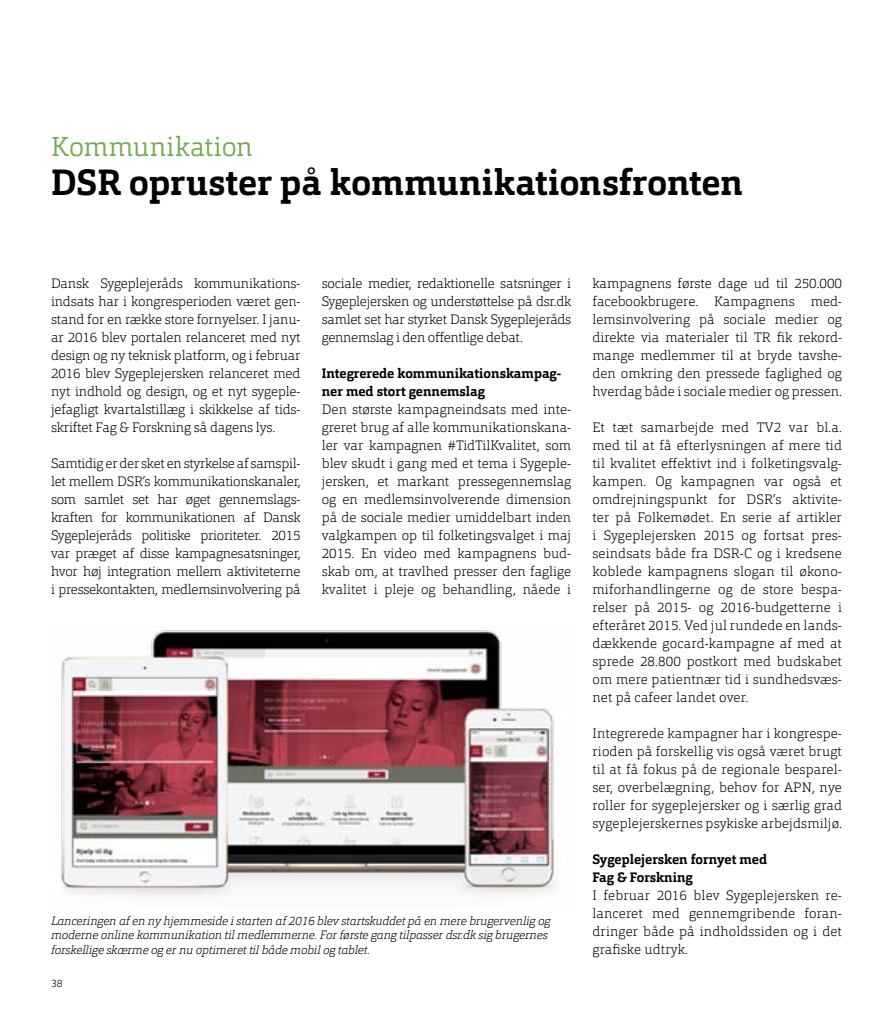
<style>
.page{position:relative;width:893px;height:1021px;background:#fff}
.page>*{position:absolute;margin:0;border:0;box-sizing:border-box;transform-origin:0 0}
.t1{font:700 36px "Orgon Slab";color:#000}
.t2{font:300 27px "Orgon Slab";letter-spacing:.01em;color:#73a950}
.t3{font:200 13.5px/18px "Orgon Slab";color:#000;text-align:justify}
.t4{font:700 13.5px/18px "Orgon Slab";color:#000}
.t5{font:italic 200 12px/14.4px "Orgon Slab";letter-spacing:-.01em;color:#000}
.t6{font:200 10.5px "Orgon Slab";color:#000}
</style>
<div class="page">
<img style="left:61px;top:625px;width:495px;height:271px">
<h2 class="t2" style="left:51px;top:129px;width:203px">Kommunikation</h2>
<h1 class="t1" style="left:51px;top:159px;width:693px">DSR opruster på kommunikationsfronten</h1>
<p class="t3" style="left:51px;top:274px;width:251px">Dansk Sygeplejeråds kommunikations&shy;indsats har i kongresperioden været gen&shy;stand for en række store fornyelser. I janu&shy;ar 2016 blev portalen relanceret med nyt design og ny teknisk platform, og i februar 2016 blev Sygeplejersken relanceret med nyt indhold og design, og et nyt sygeple&shy;jefagligt kvartalstillæg i skikkelse af tids&shy;skriftet Fag &amp; Forskning så dagens lys.</p>
<p class="t3" style="left:51px;top:454px;width:251px">Samtidig er der sket en styrkelse af samspil&shy;let mellem DSR’s kommunikationskanaler, som samlet set har øget gennemslags&shy;kraften for kommunikationen af Dansk Sygeplejeråds politiske prioriteter. 2015 var præget af disse kampagnesatsninger, hvor høj integration mellem aktiviteterne i pressekontakten, medlemsinvolvering på</p>
<p class="t3" style="left:322px;top:274px;width:251px">sociale medier, redaktionelle satsninger i Sygeplejersken og understøttelse på dsr.dk samlet set har styrket Dansk Sygeplejeråds gennemslag i den offentlige debat.</p>
<p class="t4" style="left:322px;top:364px;width:241px">Integrerede kommunikationskampag&shy;ner med stort gennemslag</p>
<p class="t3" style="left:322px;top:400px;width:251px">Den største kampagneindsats med inte&shy;greret brug af alle kommunikationskana&shy;ler var kampagnen #TidTilKvalitet, som blev skudt i gang med et tema i Sygeple&shy;jersken, et markant pressegennemslag og en medlemsinvolverende dimension på de sociale medier umiddelbart inden valgkampen op til folketingsvalget i maj 2015. En video med kampagnens bud&shy;skab om, at travlhed presser den faglige kvalitet i pleje og behandling, nåede i</p>
<p class="t5" style="left:51px;top:913px;width:501px">Lanceringen af en ny hjemmeside i starten af 2016 blev startskuddet på en mere brugervenlig og moderne online kommunikation til medlemmerne. For første gang tilpasser dsr.dk sig brugernes forskellige skærme og er nu optimeret til både mobil og tablet.</p>
<p class="t6" style="left:51px;top:976px;width:13px">38</p>
<p class="t3" style="left:592px;top:274px;width:251px">kampagnens første dage ud til 250.000 facebookbrugere. Kampagnens med&shy;lemsinvolvering på sociale medier og direkte via materialer til TR fik rekord&shy;mange medlemmer til at bryde tavshe&shy;den omkring den pressede faglighed og hverdag både i sociale medier og pressen.</p>
<p class="t3" style="left:592px;top:418px;width:251px">Et tæt samarbejde med TV2 var bl.a. med til at få efterlysningen af mere tid til kvalitet effektivt ind i folketingsvalg&shy;kampen. Og kampagnen var også et omdrejningspunkt for DSR’s aktivite&shy;ter på Folkemødet. En serie af artikler i Sygeplejersken 2015 og fortsat pres&shy;seindsats både fra DSR-C og i kredsene koblede kampagnens slogan til økono&shy;miforhandlingerne og de store bespa&shy;relser på 2015- og 2016-budgetterne i efteråret 2015. Ved jul rundede en lands&shy;dækkende gocard-kampagne af med at sprede 28.800 postkort med budskabet om mere patientnær tid i sundhedsvæs&shy;net på cafeer landet over.</p>
<p class="t3" style="left:592px;top:724px;width:251px">Integrerede kampagner har i kongrespe&shy;rioden på forskellig vis også været brugt til at få fokus på de regionale besparel&shy;ser, overbelægning, behov for APN, nye roller for sygeplejersker og i særlig grad sygeplejerskernes psykiske arbejdsmiljø.</p>
<p class="t4" style="left:592px;top:850px;width:176px">Sygeplejersken fornyet med<br>Fag &amp; Forskning</p>
<p class="t3" style="left:592px;top:886px;width:251px">I februar 2016 blev Sygeplejersken re&shy;lanceret med gennemgribende foran&shy;dringer både på indholdssiden og i det grafiske udtryk.</p>
</div>
